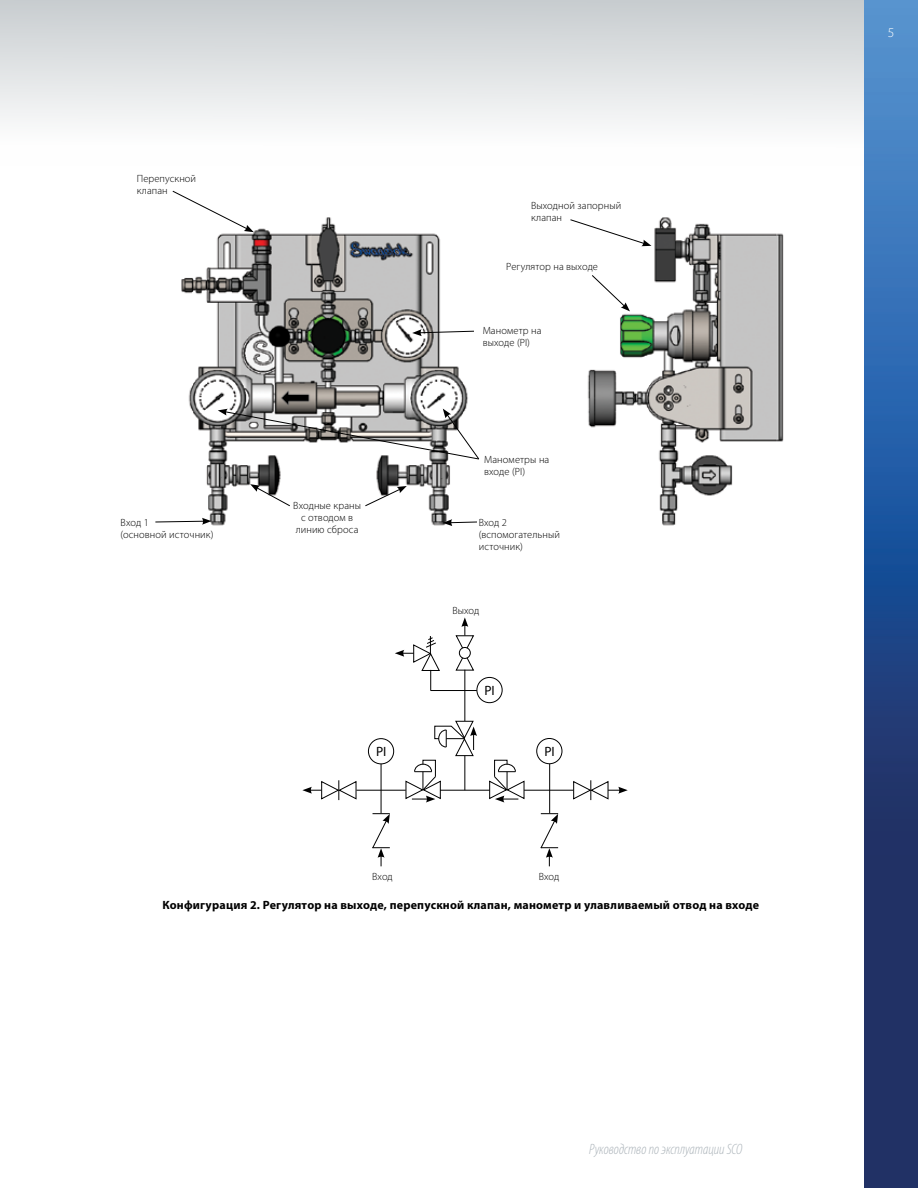
<style>
.page{position:relative;width:918px;height:1188px;background:#fff}
.page>*{position:absolute;margin:0;border:0;box-sizing:border-box;transform-origin:0 0}
.t1{font:italic 300 condensed 15px "Myriad Pro";letter-spacing:-.005em;color:#acb4ba}
.t2{font:13.5px "Myriad Pro";color:#000}
.t3{font:300 13.5px "Myriad Pro";color:#fff}
.t4{font:700 12px "Myriad Pro";letter-spacing:.015em;color:#000}
.t5{font:300 10.5px/12px "Myriad Pro";letter-spacing:.005em;color:#000}
</style>
<div class="page">
<div style="left:0;top:0;width:864px;height:166px;background:linear-gradient(to bottom,#c8cccf,#fff)"></div>
<img style="left:864px;top:0;width:54px;height:1188px">
<img style="left:181px;top:217px;width:287px;height:309px">
<svg style="left:172px;top:190px;width:82px;height:42px"></svg>
<img style="left:587px;top:217px;width:197px;height:309px">
<svg style="left:412px;top:329px;width:62px;height:7px"></svg>
<svg style="left:570px;top:219px;width:81px;height:27px"></svg>
<svg style="left:155px;top:518px;width:57px;height:7px"></svg>
<svg style="left:443px;top:519px;width:34px;height:7px"></svg>
<svg style="left:250px;top:484px;width:41px;height:23px"></svg>
<svg style="left:364px;top:486px;width:43px;height:21px"></svg>
<svg style="left:218px;top:409px;width:262px;height:51px"></svg>
<svg style="left:591px;top:274px;width:39px;height:37px"></svg>
<hr style="left:524px;top:790px;width:49px;height:1px;background:#000">
<svg style="left:573px;top:780px;width:55px;height:20px"></svg>
<svg style="left:489px;top:759px;width:36px;height:44px"></svg>
<svg style="left:455px;top:617px;width:20px;height:54px"></svg>
<div style="left:536px;top:738px;width:26px;height:26px;border:1px solid #000;border-radius:50%"></div>
<div style="left:477px;top:677px;width:26px;height:26px;border:1px solid #000;border-radius:50%"></div>
<div style="left:368px;top:738px;width:26px;height:26px;border:1px solid #000;border-radius:50%"></div>
<hr style="left:440px;top:790px;width:50px;height:1px;background:#000">
<hr style="left:356px;top:790px;width:50px;height:1px;background:#000">
<hr style="left:381px;top:764px;width:1px;height:49px;background:#000">
<hr style="left:431px;top:690px;width:46px;height:1px;background:#000">
<svg style="left:302px;top:780px;width:55px;height:20px"></svg>
<hr style="left:464px;top:670px;width:1px;height:51px;background:#000">
<svg style="left:395px;top:636px;width:45px;height:55px"></svg>
<svg style="left:372px;top:813px;width:18px;height:53px"></svg>
<hr style="left:549px;top:764px;width:1px;height:49px;background:#000">
<svg style="left:540px;top:813px;width:18px;height:53px"></svg>
<svg style="left:405px;top:721px;width:72px;height:82px"></svg>
<hr style="left:464px;top:756px;width:1px;height:34px;background:#000">
<p class="t5" style="left:137px;top:172px;width:61px">Перепускной клапан</p>
<p class="t5" style="left:531px;top:200px;width:92px">Выходной запорный клапан</p>
<p class="t5" style="left:506px;top:260px;width:93px">Регулятор на выходе</p>
<p class="t5" style="left:483px;top:324px;width:60px">Манометр на выходе (PI)</p>
<p class="t5" style="left:484px;top:453px;width:67px">Манометры на входе (PI)</p>
<p class="t5" style="left:293px;top:499px;width:69px;text-align:center">Входные краны с отводом в линию сброса</p>
<p class="t5" style="left:121px;top:517px;width:94px">Вход 1<br>(основной источник)</p>
<p class="t5" style="left:479px;top:517px;width:83px">Вход 2 (вспомогательный источник)</p>
<p class="t5" style="left:452px;top:604px;width:29px">Выход</p>
<p class="t2" style="left:376px;top:744px;width:12px">PI</p>
<p class="t2" style="left:485px;top:682px;width:12px">PI</p>
<p class="t2" style="left:544px;top:743px;width:12px">PI</p>
<p class="t5" style="left:372px;top:870px;width:22px">Вход</p>
<p class="t5" style="left:539px;top:870px;width:22px">Вход</p>
<p class="t4" style="left:163px;top:897px;width:598px">Конфигурация 2. Регулятор на выходе, перепускной клапан, манометр и улавливаемый отвод на входе</p>
<h1 class="t1" style="left:589px;top:1141px;width:155px">Руководство по эксплуатации SCO</h1>
<p class="t3" style="left:888px;top:25px;width:8px">5</p>
</div>
